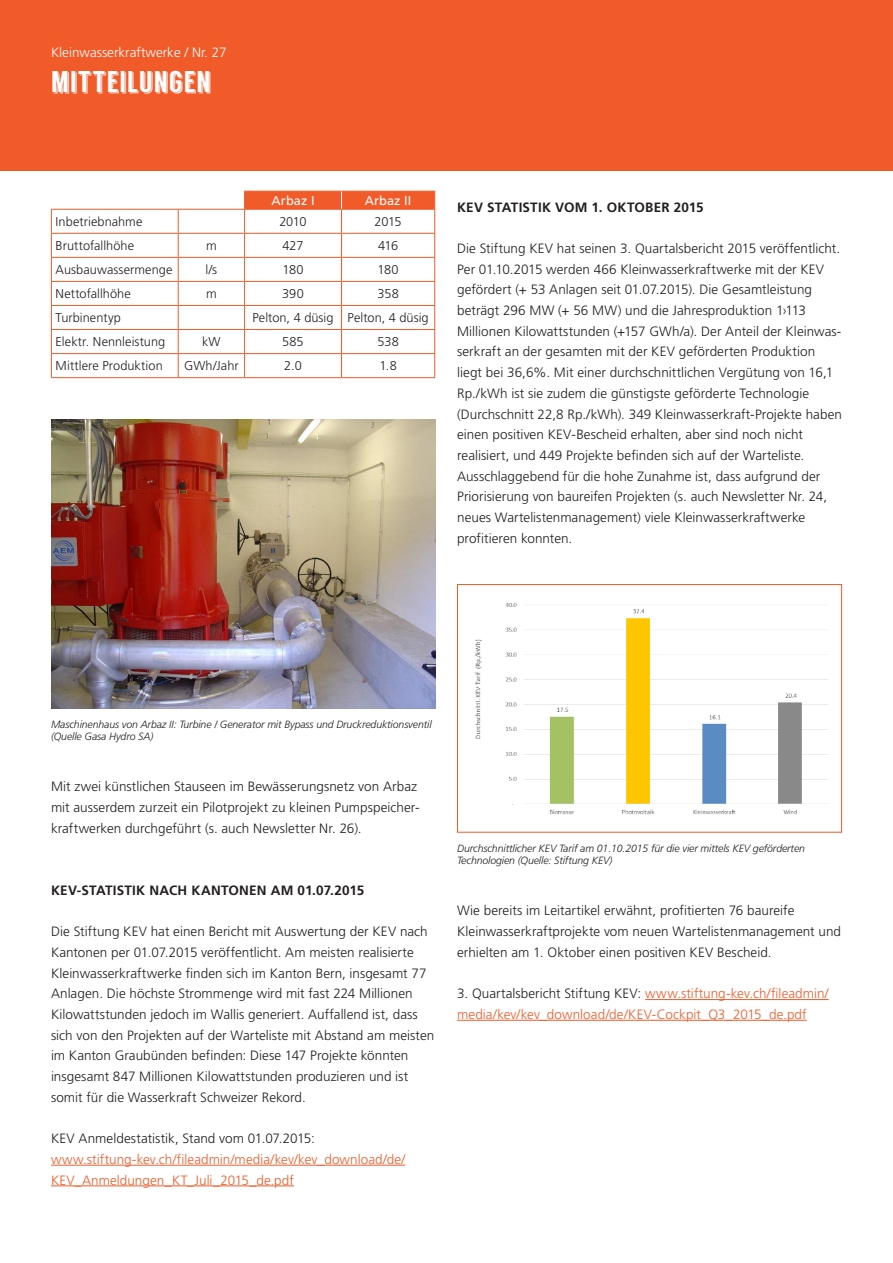
<style>
.page{position:relative;width:893px;height:1263px;background:#fff}
.page>*{position:absolute;margin:0;border:0;box-sizing:border-box;transform-origin:0 0}
.Merkblattzwischentit{font:30px "Langdon";color:#fff}
.Fliesstext{font:300 13.5px/20.7px "Frutiger LT Std";letter-spacing:.005em;color:#231f20}
.Fliesstext-2{font:300 13.5px/20.7px "Frutiger LT Std";letter-spacing:.005em;color:#f15b2a}
.Paragraphentitel{font:700 13.5px "Frutiger LT Std";letter-spacing:.015em;color:#231f20}
.Zielpublikum{font:300 13.5px "Frutiger LT Std";color:#fff}
.Tab_Body_01{font:300 12.75px "Frutiger LT Std";letter-spacing:.005em;color:#231f20}
.Tab_Body_01-2{font:12.75px "Frutiger LT Std";letter-spacing:.01em;color:#fff}
.Legende{font:italic 300 10.5px/12px "Frutiger LT Std";letter-spacing:-.01em;color:#231f20}
.s1{color:#231f20}
</style>
<div class="page">
<div style="left:0;top:0;width:893px;height:170px;background:#f15b2a"></div>
<hr style="left:51px;top:209px;width:127px;height:1px;background:#f15b2a">
<hr style="left:178px;top:209px;width:67px;height:1px;background:#f15b2a">
<hr style="left:51px;top:233px;width:127px;height:1px;background:#f15b2a">
<hr style="left:178px;top:233px;width:67px;height:1px;background:#f15b2a">
<hr style="left:51px;top:257px;width:127px;height:1px;background:#f15b2a">
<hr style="left:178px;top:257px;width:67px;height:1px;background:#f15b2a">
<hr style="left:51px;top:281px;width:127px;height:1px;background:#f15b2a">
<hr style="left:178px;top:281px;width:67px;height:1px;background:#f15b2a">
<hr style="left:51px;top:305px;width:127px;height:1px;background:#f15b2a">
<hr style="left:178px;top:305px;width:67px;height:1px;background:#f15b2a">
<hr style="left:51px;top:329px;width:127px;height:1px;background:#f15b2a">
<hr style="left:178px;top:329px;width:67px;height:1px;background:#f15b2a">
<hr style="left:51px;top:353px;width:127px;height:1px;background:#f15b2a">
<svg style="left:51px;top:210px;width:1px;height:167px"></svg>
<hr style="left:178px;top:353px;width:67px;height:1px;background:#f15b2a">
<svg style="left:178px;top:210px;width:1px;height:167px"></svg>
<hr style="left:51px;top:377px;width:127px;height:1px;background:#f15b2a">
<hr style="left:178px;top:377px;width:67px;height:1px;background:#f15b2a">
<hr style="left:245px;top:377px;width:96px;height:1px;background:#f15b2a">
<hr style="left:341px;top:377px;width:94px;height:1px;background:#f15b2a">
<svg style="left:244px;top:191px;width:191px;height:186px"></svg>
<img style="left:51px;top:419px;width:385px;height:289px">
<hr style="left:51px;top:1165px;width:354px;height:1px;background:#f15b2a">
<hr style="left:51px;top:1185px;width:243px;height:1px;background:#f15b2a">
<img style="left:475px;top:603px;width:353px;height:212px">
<div style="left:457px;top:584px;width:385px;height:248px;border:1px solid #f15b2a"></div>
<hr style="left:645px;top:999px;width:184px;height:1px;background:#f15b2a">
<hr style="left:457px;top:1020px;width:350px;height:1px;background:#f15b2a">
<p class="Zielpublikum" style="left:51px;top:45px;width:177px">Kleinwasserkraftwerke / Nr. 27</p>
<p class="Merkblattzwischentit" style="left:51px;top:66px;width:162px">MITTEILUNGEN</p>
<p class="Tab_Body_01-2" style="left:271px;top:193px;width:45px">Arbaz I</p>
<p class="Tab_Body_01-2" style="left:365px;top:193px;width:48px">Arbaz II</p>
<p class="Tab_Body_01" style="left:56px;top:214px;width:88px">Inbetriebnahme</p>
<p class="Tab_Body_01" style="left:279px;top:214px;width:29px">2010</p>
<p class="Tab_Body_01" style="left:375px;top:214px;width:29px">2015</p>
<p class="Tab_Body_01" style="left:56px;top:238px;width:80px">Bruttofallhöhe</p>
<p class="Tab_Body_01" style="left:206px;top:238px;width:12px">m</p>
<p class="Tab_Body_01" style="left:283px;top:238px;width:22px">427</p>
<p class="Tab_Body_01" style="left:378px;top:238px;width:22px">416</p>
<p class="Tab_Body_01" style="left:56px;top:263px;width:118px">Ausbauwassermenge</p>
<p class="Tab_Body_01" style="left:205px;top:263px;width:13px">l/s</p>
<p class="Tab_Body_01" style="left:282px;top:263px;width:23px">180</p>
<p class="Tab_Body_01" style="left:378px;top:263px;width:23px">180</p>
<p class="Tab_Body_01" style="left:56px;top:287px;width:77px">Nettofallhöhe</p>
<p class="Tab_Body_01" style="left:206px;top:287px;width:12px">m</p>
<p class="Tab_Body_01" style="left:282px;top:287px;width:23px">390</p>
<p class="Tab_Body_01" style="left:377px;top:287px;width:23px">358</p>
<p class="Tab_Body_01" style="left:56px;top:311px;width:67px">Turbinentyp</p>
<p class="Tab_Body_01" style="left:252px;top:311px;width:83px">Pelton, 4 düsig</p>
<p class="Tab_Body_01" style="left:348px;top:311px;width:83px">Pelton, 4 düsig</p>
<p class="Tab_Body_01" style="left:56px;top:335px;width:111px">Elektr. Nennleistung</p>
<p class="Tab_Body_01" style="left:202px;top:335px;width:20px">kW</p>
<p class="Tab_Body_01" style="left:282px;top:335px;width:23px">585</p>
<p class="Tab_Body_01" style="left:377px;top:335px;width:23px">538</p>
<p class="Tab_Body_01" style="left:56px;top:359px;width:109px">Mittlere Produktion</p>
<p class="Tab_Body_01" style="left:184px;top:359px;width:56px">GWh/Jahr</p>
<p class="Tab_Body_01" style="left:284px;top:359px;width:19px">2.0</p>
<p class="Tab_Body_01" style="left:379px;top:359px;width:19px">1.8</p>
<p class="Paragraphentitel" style="left:457px;top:199px;width:248px">KEV STATISTIK VOM 1. OKTOBER 2015</p>
<p class="Fliesstext" style="left:457px;top:238px;width:386px">Die Stiftung KEV hat seinen 3. Quartalsbericht 2015 veröffentlicht.<br>Per 01.10.2015 werden 466 Kleinwasserkraftwerke mit der KEV gefördert (+ 53 Anlagen seit 01.07.2015). Die Gesamtleistung beträgt 296 MW (+ 56 MW) und die Jahresproduktion 1›113<br>Millionen Kilowattstunden (+157 GWh/a). Der Anteil der Kleinwas&shy;serkraft an der gesamten mit der KEV geförderten Produktion liegt bei 36,6%. Mit einer durchschnittlichen Vergütung von 16,1<br>Rp./kWh ist sie zudem die günstigste geförderte Technologie (Durchschnitt 22,8 Rp./kWh). 349 Kleinwasserkraft-Projekte haben einen positiven KEV-Bescheid erhalten, aber sind noch nicht realisiert, und 449 Projekte befinden sich auf der Warteliste.<br>Ausschlaggebend für die hohe Zunahme ist, dass aufgrund der Priorisierung von baureifen Projekten (s. auch Newsletter Nr. 24, neues Wartelistenmanagement) viele Kleinwasserkraftwerke profitieren konnten.</p>
<p class="Legende" style="left:51px;top:719px;width:382px">Maschinenhaus von Arbaz II: Turbine / Generator mit Bypass und Druckreduktionsventil (Quelle Gasa Hydro SA)</p>
<p class="Fliesstext" style="left:51px;top:776px;width:370px">Mit zwei künstlichen Stauseen im Bewässerungsnetz von Arbaz mit ausserdem zurzeit ein Pilotprojekt zu kleinen Pumpspeicher&shy;kraftwerken durchgeführt (s. auch Newsletter Nr. 26).</p>
<p class="Paragraphentitel" style="left:51px;top:882px;width:315px">KEV-STATISTIK NACH KANTONEN AM 01.07.2015</p>
<p class="Fliesstext" style="left:51px;top:921px;width:385px">Die Stiftung KEV hat einen Bericht mit Auswertung der KEV nach Kantonen per 01.07.2015 veröffentlicht. Am meisten realisierte Kleinwasserkraftwerke finden sich im Kanton Bern, insgesamt 77<br>Anlagen. Die höchste Strommenge wird mit fast 224 Millionen Kilowattstunden jedoch im Wallis generiert. Auffallend ist, dass sich von den Projekten auf der Warteliste mit Abstand am meisten im Kanton Graubünden befinden: Diese 147 Projekte könnten insgesamt 847 Millionen Kilowattstunden produzieren und ist somit für die Wasserkraft Schweizer Rekord.</p>
<p class="Fliesstext-2" style="left:51px;top:1128px;width:356px"><span class="s1">KEV Anmeldestatistik, Stand vom 01.07.2015: </span>www.stiftung-kev.ch/fileadmin/media/kev/kev_download/de/<br>KEV_Anmeldungen_KT_Juli_2015_de.pdf</p>
<p class="Legende" style="left:457px;top:842px;width:349px">Durchschnittlicher KEV Tarif am 01.10.2015 für die vier mittels KEV geförderten<br>Technologien (Quelle: Stiftung KEV)</p>
<p class="Fliesstext" style="left:457px;top:900px;width:385px">Wie bereits im Leitartikel erwähnt, profitierten 76 baureife<br>Kleinwasserkraftprojekte vom neuen Wartelistenmanagement und erhielten am 1. Oktober einen positiven KEV Bescheid.</p>
<p class="Fliesstext-2" style="left:457px;top:983px;width:373px"><span class="s1">3. Quartalsbericht Stiftung KEV:</span> www.stiftung-kev.ch/fileadmin/ media/kev/kev_download/de/KEV-Cockpit_Q3_2015_de.pdf</p>
</div>
